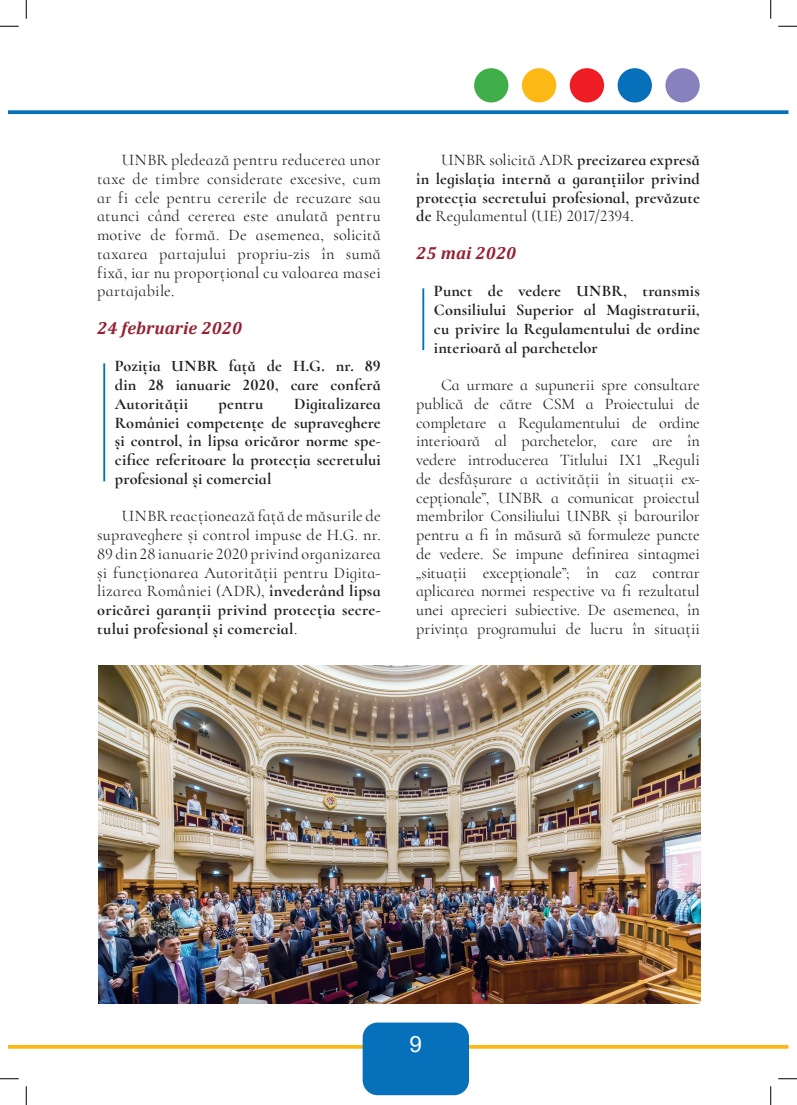
<style>
.page{position:relative;width:797px;height:1105px;background:#fff}
.page>*{position:absolute;margin:0;border:0;box-sizing:border-box;transform-origin:0 0}
.t1{font:22.5px "Arial";color:#fff}
.Subtitlu_CAP{font:italic 700 17.5px "Cambria";letter-spacing:.01em;color:#972233}
.TEXT{font:16.25px/18.8px "Cormorant Infant";letter-spacing:.01em;color:#231f20;text-align:justify}
.bold_retras{font:700 16.25px/18.8px "Cormorant Infant";letter-spacing:.01em;color:#231f20;text-align:justify}
.TEXT-2{font:700 16.25px/18.8px "Cormorant Infant";letter-spacing:.01em;color:#231f20;text-align:justify}
.s1{font-weight:700}
.s2{font-weight:400}
</style>
<div class="page">
<svg style="left:9px;top:110px;width:779px;height:4px;background:#197bbf"></svg>
<svg style="left:9px;top:1045px;width:779px;height:4px;background:#fbbc23"></svg>
<div style="left:474px;top:68px;width:34px;height:34px;background:#40ae49;border-radius:50%"></div>
<div style="left:522px;top:68px;width:34px;height:34px;background:#fcb814;border-radius:50%"></div>
<div style="left:569px;top:68px;width:35px;height:34px;background:#ee1d23;border-radius:50%"></div>
<div style="left:617px;top:68px;width:35px;height:34px;background:#0671ba;border-radius:50%"></div>
<div style="left:665px;top:68px;width:34px;height:34px;background:#8781bd;border-radius:50%"></div>
<div style="left:362px;top:1022px;width:107px;height:73px;background:#0671ba;border-radius:15px"></div>
<hr style="left:103px;top:363px;width:2px;height:118px;background:#0671ba">
<hr style="left:422px;top:288px;width:2px;height:62px;background:#0671ba">
<img style="left:98px;top:665px;width:602px;height:338px">
<svg style="left:0;top:25px;width:19px;height:2px"></svg>
<svg style="left:778px;top:25px;width:19px;height:2px"></svg>
<svg style="left:0;top:1078px;width:19px;height:1px"></svg>
<svg style="left:778px;top:1078px;width:19px;height:1px"></svg>
<svg style="left:25px;top:0;width:2px;height:19px"></svg>
<svg style="left:25px;top:1086px;width:2px;height:19px"></svg>
<svg style="left:770px;top:0;width:1px;height:19px"></svg>
<svg style="left:770px;top:1086px;width:1px;height:19px"></svg>
<p class="TEXT" style="left:97px;top:150px;width:285px;text-indent:25px">UNBR pledează pentru reducerea unor taxe de timbre considerate excesive, cum ar fi cele pentru cererile de recuzare sau atunci când cererea este anulată pentru motive de formă. De asemenea, solicită taxarea partajului propriu-zis în sumă fixă, iar nu proporțional cu valoarea masei partajabile.</p>
<p class="Subtitlu_CAP" style="left:97px;top:315px;width:146px">24 februarie 2020</p>
<p class="bold_retras" style="left:115px;top:357px;width:267px">Poziția UNBR față de H.G. nr. 89 din 28 ianuarie 2020, care conferă Autorității</p>
<p class="bold_retras" style="left:115px;top:394px;width:267px;text-indent:179px">Digitalizarea României competențe de supraveghere și control, în lipsa oricăror norme spe&shy;cifice referitoare la protecția secretului profesional și comercial</p>
<p class="TEXT" style="left:97px;top:507px;width:285px;text-indent:25px">UNBR reacționează față de măsurile de supraveghere și control impuse de H.G. nr.<br>89 din 28 ianuarie 2020 privind organizarea și funcționarea Autorității pentru Digita&shy;lizarea României (ADR), <span class="s1">învederând lipsa oricărei garanții privind protecția secre&shy;tului profesional și comercial</span>.</p>
<p class="bold_retras" style="left:219px;top:394px;width:46px">pentru</p>
<p class="TEXT-2" style="left:416px;top:150px;width:285px;text-indent:25px"><span class="s2">UNBR solicită ADR</span> precizarea expresă în legislația internă a garanțiilor privind protecția secretului profesional, prevăzute de <span class="s2">Regulamentul (UE) 2017/2394.</span></p>
<p class="Subtitlu_CAP" style="left:416px;top:240px;width:102px">25 mai 2020</p>
<p class="bold_retras" style="left:434px;top:282px;width:267px">Punct de vedere UNBR, transmis Consiliului Superior al Magistraturii, cu privire la Regulamentului de ordine interioară al parchetelor</p>
<p class="TEXT" style="left:416px;top:375px;width:285px;text-indent:25px">Ca urmare a supunerii spre consultare publică de către CSM a Proiectului de completare a Regulamentului de ordine interioară al parchetelor, care are în vedere introducerea Titlului IX1 „Reguli de desfășurare a activității în situații ex&shy;cepționale”, UNBR a comunicat proiectul membrilor Consiliului UNBR și barourilor pentru a fi în măsură să formuleze puncte de vedere. Se impune definirea sintagmei „situații excepționale”; în caz contrar aplicarea normei respective va fi rezultatul unei aprecieri subiective. De asemenea, în privința programului de lucru în situații</p>
<h1 class="t1" style="left:409px;top:1028px;width:14px">9</h1>
</div>
